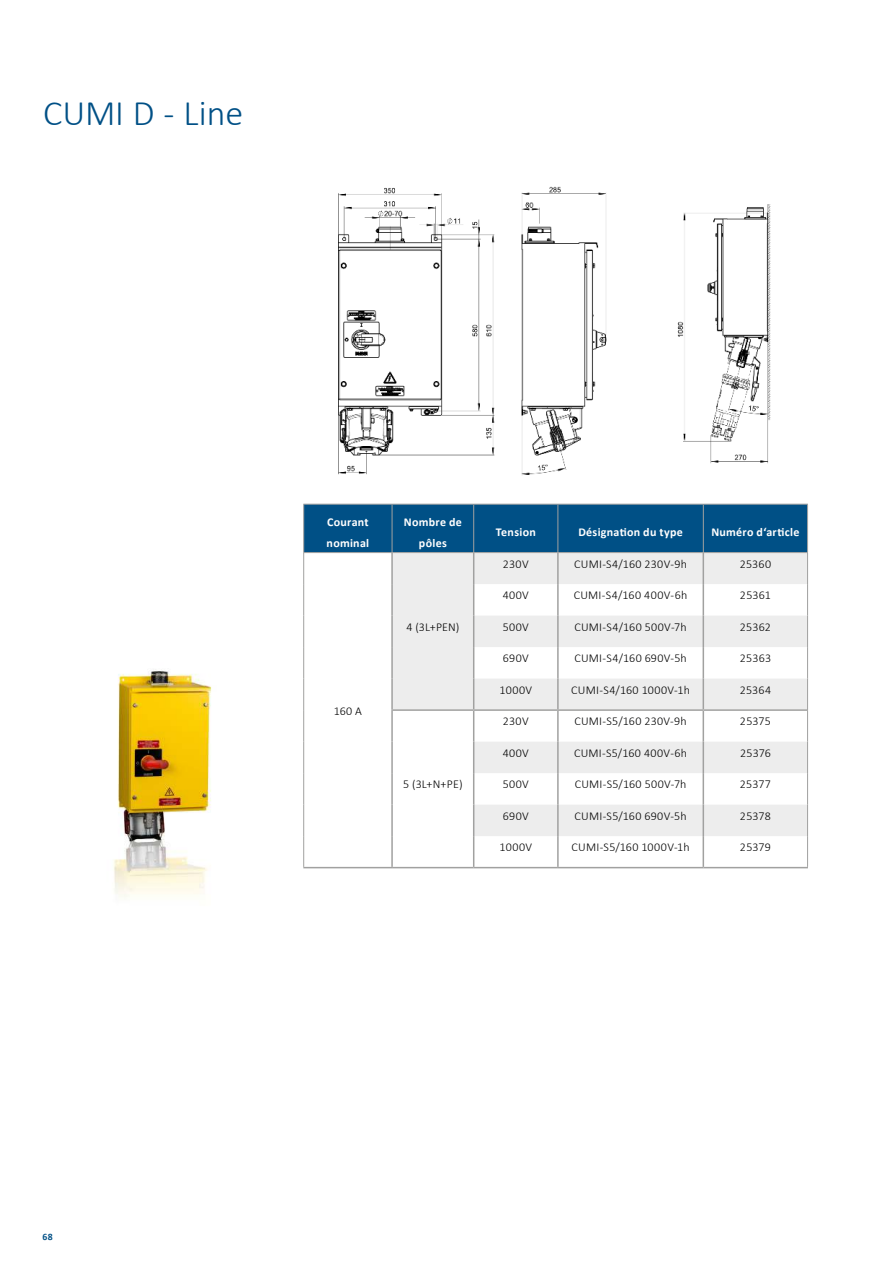
<style>
.page{position:relative;width:893px;height:1263px;background:#fff}
.page>*{position:absolute;margin:0;border:0;box-sizing:border-box;transform-origin:0 0}
.t1{font:300 36px "Calibri";letter-spacing:-.005em;color:#005086}
.t2{font:300 12px "Calibri";letter-spacing:.02em;color:#000}
.t3{font:700 12px/21px "Calibri";letter-spacing:.025em;color:#fff}
.t4{font:700 9.75px "Calibri";color:#005086}
</style>
<div class="page">
<img style="left:114px;top:669px;width:98px;height:228px">
<div style="left:304px;top:505px;width:503px;height:47px;background:#005086"></div>
<svg style="left:393px;top:553px;width:414px;height:283px;fill:#ededed"></svg>
<hr style="left:303px;top:553px;width:1px;height:31px;background:#a1a1a0">
<hr style="left:807px;top:553px;width:1px;height:31px;background:#a1a1a0">
<hr style="left:303px;top:584px;width:1px;height:32px;background:#a1a1a0">
<hr style="left:807px;top:584px;width:1px;height:32px;background:#a1a1a0">
<hr style="left:303px;top:616px;width:1px;height:31px;background:#a1a1a0">
<hr style="left:807px;top:616px;width:1px;height:31px;background:#a1a1a0">
<hr style="left:303px;top:647px;width:1px;height:32px;background:#a1a1a0">
<hr style="left:807px;top:647px;width:1px;height:32px;background:#a1a1a0">
<hr style="left:303px;top:679px;width:1px;height:31px;background:#a1a1a0">
<hr style="left:807px;top:679px;width:1px;height:31px;background:#a1a1a0">
<hr style="left:303px;top:710px;width:1px;height:32px;background:#a1a1a0">
<hr style="left:807px;top:710px;width:1px;height:32px;background:#a1a1a0">
<hr style="left:303px;top:742px;width:1px;height:31px;background:#a1a1a0">
<hr style="left:807px;top:742px;width:1px;height:31px;background:#a1a1a0">
<hr style="left:303px;top:773px;width:1px;height:32px;background:#a1a1a0">
<hr style="left:807px;top:773px;width:1px;height:32px;background:#a1a1a0">
<hr style="left:303px;top:805px;width:1px;height:31px;background:#a1a1a0">
<hr style="left:807px;top:805px;width:1px;height:31px;background:#a1a1a0">
<hr style="left:303px;top:836px;width:1px;height:31px;background:#a1a1a0">
<hr style="left:807px;top:836px;width:1px;height:31px;background:#a1a1a0">
<hr style="left:391px;top:553px;width:2px;height:31px;background:#a1a1a0">
<hr style="left:473px;top:553px;width:1px;height:31px;background:#a1a1a0">
<hr style="left:557px;top:553px;width:2px;height:31px;background:#a1a1a0">
<hr style="left:703px;top:553px;width:1px;height:31px;background:#a1a1a0">
<hr style="left:391px;top:584px;width:2px;height:32px;background:#a1a1a0">
<hr style="left:473px;top:584px;width:1px;height:32px;background:#a1a1a0">
<hr style="left:557px;top:584px;width:2px;height:32px;background:#a1a1a0">
<hr style="left:703px;top:584px;width:1px;height:32px;background:#a1a1a0">
<hr style="left:391px;top:616px;width:2px;height:31px;background:#a1a1a0">
<hr style="left:473px;top:616px;width:1px;height:31px;background:#a1a1a0">
<hr style="left:557px;top:616px;width:2px;height:31px;background:#a1a1a0">
<hr style="left:703px;top:616px;width:1px;height:31px;background:#a1a1a0">
<hr style="left:391px;top:647px;width:2px;height:32px;background:#a1a1a0">
<hr style="left:473px;top:647px;width:1px;height:32px;background:#a1a1a0">
<hr style="left:557px;top:647px;width:2px;height:32px;background:#a1a1a0">
<hr style="left:703px;top:647px;width:1px;height:32px;background:#a1a1a0">
<hr style="left:391px;top:679px;width:2px;height:30px;background:#a1a1a0">
<hr style="left:473px;top:679px;width:1px;height:30px;background:#a1a1a0">
<hr style="left:557px;top:679px;width:2px;height:30px;background:#a1a1a0">
<hr style="left:703px;top:679px;width:1px;height:30px;background:#a1a1a0">
<hr style="left:391px;top:709px;width:83px;height:2px;background:#a1a1a0">
<hr style="left:391px;top:711px;width:2px;height:31px;background:#a1a1a0">
<hr style="left:474px;top:709px;width:84px;height:2px;background:#a1a1a0">
<hr style="left:473px;top:711px;width:1px;height:31px;background:#a1a1a0">
<hr style="left:558px;top:709px;width:145px;height:2px;background:#a1a1a0">
<hr style="left:557px;top:711px;width:2px;height:31px;background:#a1a1a0">
<hr style="left:703px;top:709px;width:104px;height:2px;background:#a1a1a0">
<hr style="left:703px;top:711px;width:1px;height:31px;background:#a1a1a0">
<hr style="left:391px;top:742px;width:2px;height:31px;background:#a1a1a0">
<hr style="left:473px;top:742px;width:1px;height:31px;background:#a1a1a0">
<hr style="left:557px;top:742px;width:2px;height:31px;background:#a1a1a0">
<hr style="left:703px;top:742px;width:1px;height:31px;background:#a1a1a0">
<hr style="left:391px;top:773px;width:2px;height:32px;background:#a1a1a0">
<hr style="left:473px;top:773px;width:1px;height:32px;background:#a1a1a0">
<hr style="left:557px;top:773px;width:2px;height:32px;background:#a1a1a0">
<hr style="left:703px;top:773px;width:1px;height:32px;background:#a1a1a0">
<hr style="left:391px;top:805px;width:2px;height:31px;background:#a1a1a0">
<hr style="left:473px;top:805px;width:1px;height:31px;background:#a1a1a0">
<hr style="left:557px;top:805px;width:2px;height:31px;background:#a1a1a0">
<hr style="left:703px;top:805px;width:1px;height:31px;background:#a1a1a0">
<hr style="left:391px;top:836px;width:2px;height:31px;background:#a1a1a0">
<hr style="left:473px;top:836px;width:1px;height:31px;background:#a1a1a0">
<hr style="left:557px;top:836px;width:2px;height:31px;background:#a1a1a0">
<hr style="left:703px;top:836px;width:1px;height:31px;background:#a1a1a0">
<hr style="left:392px;top:867px;width:82px;height:1px;background:#a1a1a0">
<hr style="left:474px;top:867px;width:84px;height:1px;background:#a1a1a0">
<hr style="left:558px;top:867px;width:145px;height:1px;background:#a1a1a0">
<hr style="left:703px;top:867px;width:105px;height:1px;background:#a1a1a0">
<hr style="left:303px;top:867px;width:89px;height:1px;background:#a1a1a0">
<hr style="left:303px;top:504px;width:89px;height:1px;background:#a1a1a0">
<hr style="left:303px;top:504px;width:1px;height:48px;background:#a1a1a0">
<hr style="left:392px;top:504px;width:82px;height:1px;background:#a1a1a0">
<hr style="left:392px;top:504px;width:1px;height:48px;background:#a1a1a0">
<hr style="left:474px;top:504px;width:84px;height:1px;background:#a1a1a0">
<hr style="left:473px;top:504px;width:1px;height:48px;background:#a1a1a0">
<hr style="left:558px;top:504px;width:145px;height:1px;background:#a1a1a0">
<hr style="left:557px;top:504px;width:1px;height:48px;background:#a1a1a0">
<hr style="left:703px;top:504px;width:105px;height:1px;background:#a1a1a0">
<hr style="left:703px;top:504px;width:1px;height:48px;background:#a1a1a0">
<hr style="left:807px;top:504px;width:1px;height:48px;background:#a1a1a0">
<hr style="left:303px;top:552px;width:89px;height:1px;background:#a1a1a0">
<hr style="left:392px;top:552px;width:82px;height:1px;background:#a1a1a0">
<hr style="left:474px;top:552px;width:84px;height:1px;background:#a1a1a0">
<hr style="left:558px;top:552px;width:145px;height:1px;background:#a1a1a0">
<hr style="left:703px;top:552px;width:105px;height:1px;background:#a1a1a0">
<img style="left:338px;top:186px;width:433px;height:289px">
<h1 class="t1" style="left:43px;top:100px;width:201px">CUMI D - Line</h1>
<p class="t4" style="left:43px;top:1230px;width:12px">68</p>
<p class="t3" style="left:327px;top:511px;width:44px">Courant nominal</p>
<p class="t3" style="left:404px;top:511px;width:60px;text-align:center">Nombre de pôles</p>
<p class="t3" style="left:496px;top:521px;width:42px">Tension</p>
<p class="t3" style="left:578px;top:521px;width:106px">Désignation du type</p>
<p class="t3" style="left:711px;top:521px;width:90px">Numéro d‘article</p>
<p class="t2" style="left:334px;top:706px;width:30px">160 A</p>
<p class="t2" style="left:406px;top:622px;width:54px">4 (3L+PEN)</p>
<p class="t2" style="left:403px;top:779px;width:61px">5 (3L+N+PE)</p>
<p class="t2" style="left:503px;top:559px;width:27px">230V</p>
<p class="t2" style="left:574px;top:559px;width:114px">CUMI-S4/160 230V-9h</p>
<p class="t2" style="left:740px;top:559px;width:33px">25360</p>
<p class="t2" style="left:503px;top:590px;width:28px">400V</p>
<p class="t2" style="left:574px;top:590px;width:115px">CUMI-S4/160 400V-6h</p>
<p class="t2" style="left:740px;top:590px;width:32px">25361</p>
<p class="t2" style="left:503px;top:622px;width:28px">500V</p>
<p class="t2" style="left:574px;top:622px;width:114px">CUMI-S4/160 500V-7h</p>
<p class="t2" style="left:740px;top:622px;width:33px">25362</p>
<p class="t2" style="left:503px;top:653px;width:27px">690V</p>
<p class="t2" style="left:574px;top:653px;width:114px">CUMI-S4/160 690V-5h</p>
<p class="t2" style="left:740px;top:653px;width:33px">25363</p>
<p class="t2" style="left:500px;top:685px;width:34px">1000V</p>
<p class="t2" style="left:571px;top:685px;width:120px">CUMI-S4/160 1000V-1h</p>
<p class="t2" style="left:740px;top:685px;width:33px">25364</p>
<p class="t2" style="left:503px;top:716px;width:27px">230V</p>
<p class="t2" style="left:574px;top:716px;width:114px">CUMI-S5/160 230V-9h</p>
<p class="t2" style="left:740px;top:716px;width:32px">25375</p>
<p class="t2" style="left:503px;top:748px;width:28px">400V</p>
<p class="t2" style="left:574px;top:748px;width:115px">CUMI-S5/160 400V-6h</p>
<p class="t2" style="left:740px;top:748px;width:32px">25376</p>
<p class="t2" style="left:503px;top:779px;width:28px">500V</p>
<p class="t2" style="left:575px;top:779px;width:113px">CUMI-S5/160 500V-7h</p>
<p class="t2" style="left:740px;top:779px;width:33px">25377</p>
<p class="t2" style="left:503px;top:811px;width:27px">690V</p>
<p class="t2" style="left:575px;top:811px;width:114px">CUMI-S5/160 690V-5h</p>
<p class="t2" style="left:740px;top:811px;width:32px">25378</p>
<p class="t2" style="left:500px;top:842px;width:34px">1000V</p>
<p class="t2" style="left:571px;top:842px;width:120px">CUMI-S5/160 1000V-1h</p>
<p class="t2" style="left:740px;top:842px;width:33px">25379</p>
</div>
